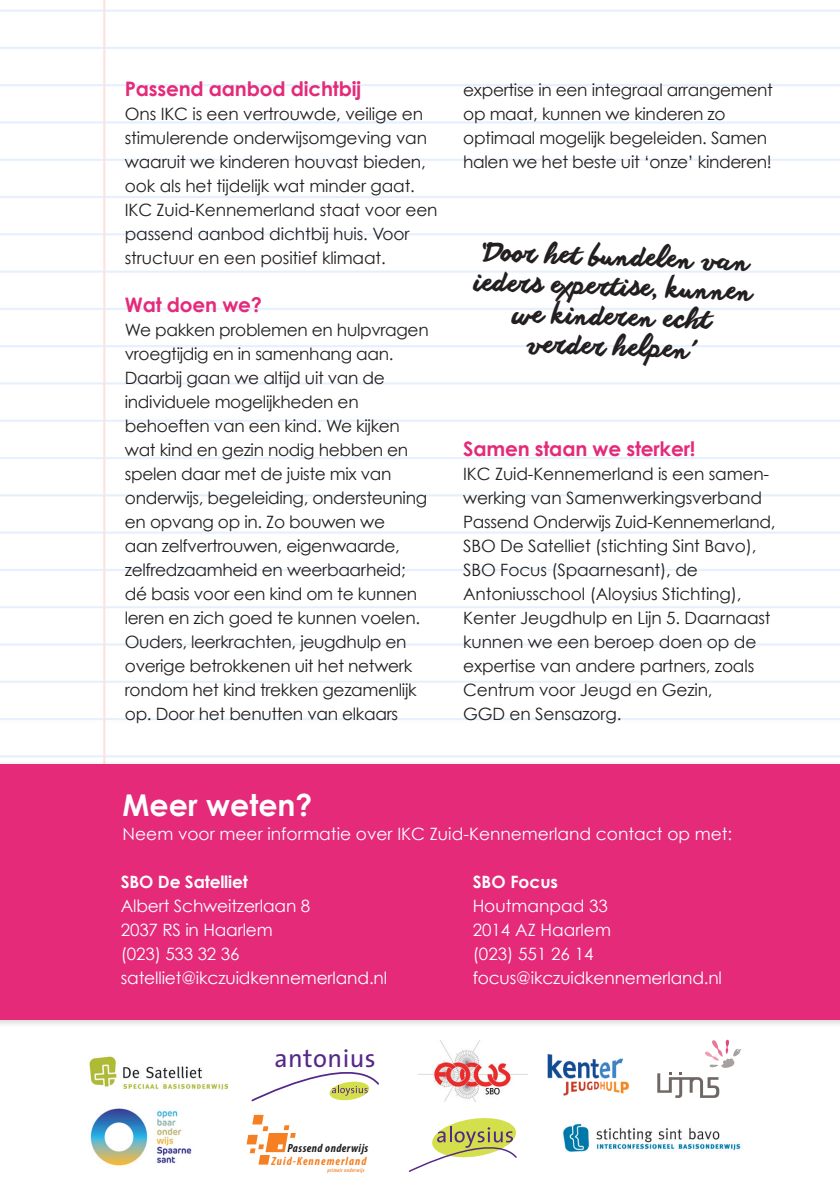
<style>
.page{position:relative;width:840px;height:1191px;background:#fff}
.page>*{position:absolute;margin:0;border:0;box-sizing:border-box;transform-origin:0 0}
.t1{font:700 30px "Century Gothic";color:#fff}
.t2{font:26px/30px "anothershabby";color:#231f20;text-align:center}
.t3{font:25.6px "The Sans";letter-spacing:.02em;color:#552888}
.t4{font:700 20px "Century Gothic";letter-spacing:-.01em;color:#e42a79}
.t5{font:17px/24px "Century Gothic";letter-spacing:-.02em;color:#231f20}
.t6{font:17px "Century Gothic";letter-spacing:-.01em;color:#fff}
.t7{font:700 17px "Century Gothic";letter-spacing:-.01em;color:#fff}
.t8{font:italic 700 condensed 11.8px/12.4px "Myriad Pro";letter-spacing:.065em;color:#f57f21;text-align:right}
.t9{font:italic 600 condensed 5.6px "Myriad Pro";letter-spacing:.06em;color:#f57f21}
.s1{color:#231f20}
</style>
<div class="page">
<img style="left:0;top:0;width:839px;height:760px">
<div style="left:0;top:760px;width:839px;height:268px;background:#231f20;opacity:.2"></div>
<div style="left:0;top:764px;width:839px;height:255px;background:#e42a79"></div>
<svg style="left:408px;top:1118px;width:109px;height:54px"></svg>
<svg style="left:251px;top:1072px;width:128px;height:29px"></svg>
<img style="left:89px;top:1056px;width:138px;height:34px">
<img style="left:90px;top:1108px;width:102px;height:58px">
<img style="left:418px;top:1040px;width:109px;height:61px">
<svg style="left:246px;top:1114px;width:49px;height:50px"></svg>
<img style="left:547px;top:1054px;width:83px;height:42px">
<img style="left:563px;top:1123px;width:178px;height:29px">
<svg style="left:657px;top:1039px;width:84px;height:59px"></svg>
<p class="t4" style="left:125px;top:76px;width:238px">Passend aanbod dichtbij</p>
<p class="t5" style="left:125px;top:102px;width:314px">Ons IKC is een vertrouwde, veilige en stimulerende onderwijsomgeving van waaruit we kinderen houvast bieden, ook als het tijdelijk wat minder gaat.<br>IKC Zuid-Kennemerland staat voor een passend aanbod dichtbij huis. Voor structuur en een positief klimaat.</p>
<p class="t4" style="left:125px;top:292px;width:138px">Wat doen we?</p>
<p class="t5" style="left:125px;top:318px;width:305px">We pakken problemen en hulpvragen vroegtijdig en in samenhang aan.<br>Daarbij gaan we altijd uit van de individuele mogelijkheden en behoeften van een kind. We kijken wat kind en gezin nodig hebben en spelen daar met de juiste mix van onderwijs, begeleiding, ondersteuning en opvang op in. Zo bouwen we<br>aan zelfvertrouwen, eigenwaarde, zelfredzaamheid en weerbaarheid; dé basis voor een kind om te kunnen leren en zich goed te kunnen voelen.<br>Ouders, leerkrachten, jeugdhulp en overige betrokkenen uit het netwerk rondom het kind trekken gezamenlijk op. Door het benutten van elkaars</p>
<p class="t5" style="left:463px;top:78px;width:311px">expertise in een integraal arrangement op maat, kunnen we kinderen zo optimaal mogelijk begeleiden. Samen halen we het beste uit ‘onze’ kinderen!</p>
<p class="t2" style="left:475px;top:236px;width:280px;rotate:2deg">‘Door het bundelen van ieders expertise, kunnen we kinderen echt verder helpen’</p>
<p class="t4" style="left:463px;top:436px;width:233px">Samen staan we sterker!</p>
<p class="t5" style="left:463px;top:462px;width:313px">IKC Zuid-Kennemerland is een samen&shy;werking van Samenwerkingsverband Passend Onderwijs Zuid-Kennemerland, SBO De Satelliet (stichting Sint Bavo), SBO Focus (Spaarnesant), de Antoniusschool (Aloysius Stichting), Kenter Jeugdhulp en Lijn 5. Daarnaast kunnen we een beroep doen op de expertise van andere partners, zoals Centrum voor Jeugd en Gezin,<br>GGD en Sensazorg.</p>
<p class="t1" style="left:122px;top:786px;width:191px">Meer weten?</p>
<p class="t6" style="left:122px;top:823px;width:611px">Neem voor meer informatie over IKC Zuid-Kennemerland contact op met:</p>
<p class="t7" style="left:121px;top:871px;width:128px">SBO De Satelliet</p>
<p class="t6" style="left:121px;top:895px;width:191px">Albert Schweitzerlaan 8</p>
<p class="t6" style="left:121px;top:919px;width:153px">2037 RS in Haarlem</p>
<p class="t6" style="left:121px;top:943px;width:120px">(023) 533 32 36</p>
<p class="t6" style="left:121px;top:967px;width:268px">satelliet@ikczuidkennemerland.nl</p>
<p class="t3" style="left:274px;top:1037px;width:103px">antonius</p>
<p class="t8" style="left:271px;top:1141px;width:98px"><span class="s1">Passend onderwijs<br></span>Zuid-Kennemerland</p>
<p class="t9" style="left:327px;top:1167px;width:39px">primair onderwijs</p>
<p class="t7" style="left:472px;top:871px;width:87px">SBO Focus</p>
<p class="t6" style="left:472px;top:895px;width:137px">Houtmanpad 33</p>
<p class="t6" style="left:472px;top:919px;width:140px">2014 AZ Haarlem</p>
<p class="t6" style="left:472px;top:943px;width:122px">(023) 551 26 14</p>
<p class="t6" style="left:472px;top:967px;width:251px">focus@ikczuidkennemerland.nl</p>
</div>
